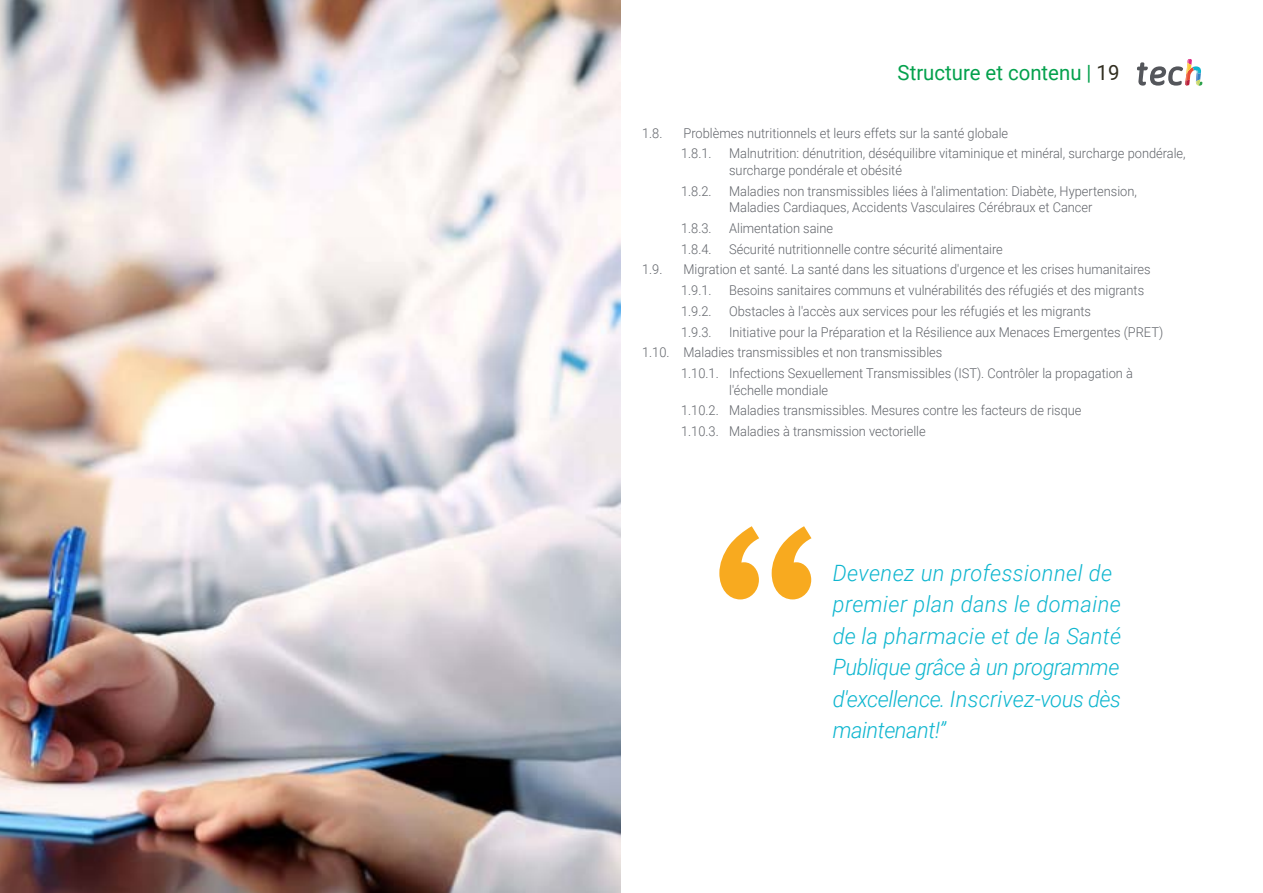
<style>
.page{position:relative;width:1263px;height:893px;background:#fff}
.page>*{position:absolute;margin:0;border:0;box-sizing:border-box;transform-origin:0 0}
.t1{font:italic 300 22.5px/31.5px "Roboto";letter-spacing:.01em;color:#0fb6cf}
.t2{font:21px "Roboto";color:#04a14d}
.t3{font:300 13.5px/20.7px "Roboto";color:#61646a;scale:.95 1}
.s1{color:#312e20}
</style>
<div class="page">
<img style="left:0;top:0;width:621px;height:893px">
<svg style="left:719px;top:526px;width:92px;height:73px"></svg>
<svg style="left:1137px;top:59px;width:65px;height:27px"></svg>
<h2 class="t2" style="left:898px;top:57px;width:223px">Structure et contenu | <span class="s1">19</span></h2>
<p class="t3" style="left:642px;top:122px;width:23px">1.8.</p>
<p class="t3" style="left:681px;top:122px;width:346px">Problèmes nutritionnels et leurs effets sur la santé globale<br>1.8.1.</p>
<p class="t3" style="left:729px;top:145px;width:482px;line-height:16.5px">Malnutrition: dénutrition, déséquilibre vitaminique et minéral, surcharge pondérale, surcharge pondérale et obésité</p>
<p class="t3" style="left:681px;top:180px;width:34px">1.8.2.</p>
<p class="t3" style="left:729px;top:182px;width:431px;line-height:16.5px">Maladies non transmissibles liées à l'alimentation: Diabète, Hypertension,<br>Maladies Cardiaques, Accidents Vasculaires Cérébraux et Cancer</p>
<p class="t3" style="left:681px;top:217px;width:34px">1.8.3.</p>
<p class="t3" style="left:729px;top:217px;width:111px">Alimentation saine</p>
<p class="t3" style="left:681px;top:238px;width:34px">1.8.4.</p>
<p class="t3" style="left:729px;top:238px;width:290px">Sécurité nutritionnelle contre sécurité alimentaire</p>
<p class="t3" style="left:642px;top:259px;width:23px">1.9.</p>
<p class="t3" style="left:681px;top:259px;width:496px">Migration et santé. La santé dans les situations d'urgence et les crises humanitaires<br>1.9.1.</p>
<p class="t3" style="left:729px;top:280px;width:438px">Besoins sanitaires communs et vulnérabilités des réfugiés et des migrants</p>
<p class="t3" style="left:681px;top:300px;width:34px">1.9.2.</p>
<p class="t3" style="left:729px;top:300px;width:382px">Obstacles à l'accès aux services pour les réfugiés et les migrants</p>
<p class="t3" style="left:681px;top:321px;width:34px">1.9.3.</p>
<p class="t3" style="left:729px;top:321px;width:458px">Initiative pour la Préparation et la Résilience aux Menaces Emergentes (PRET)</p>
<p class="t3" style="left:642px;top:342px;width:318px">1.10. Maladies transmissibles et non transmissibles</p>
<p class="t3" style="left:681px;top:363px;width:477px">1.10.1. Infections Sexuellement Transmissibles (IST). Contrôler la propagation à</p>
<p class="t3" style="left:681px;top:379px;width:423px;text-indent:48px">l'échelle mondiale<br>1.10.2. Maladies transmissibles. Mesures contre les facteurs de risque<br>1.10.3. Maladies à transmission vectorielle</p>
<h1 class="t1" style="left:833px;top:556px;width:290px">Devenez un professionnel de premier plan dans le domaine de la pharmacie et de la Santé<br>Publique grâce à un programme d'excellence. Inscrivez-vous dès maintenant!”</h1>
</div>
